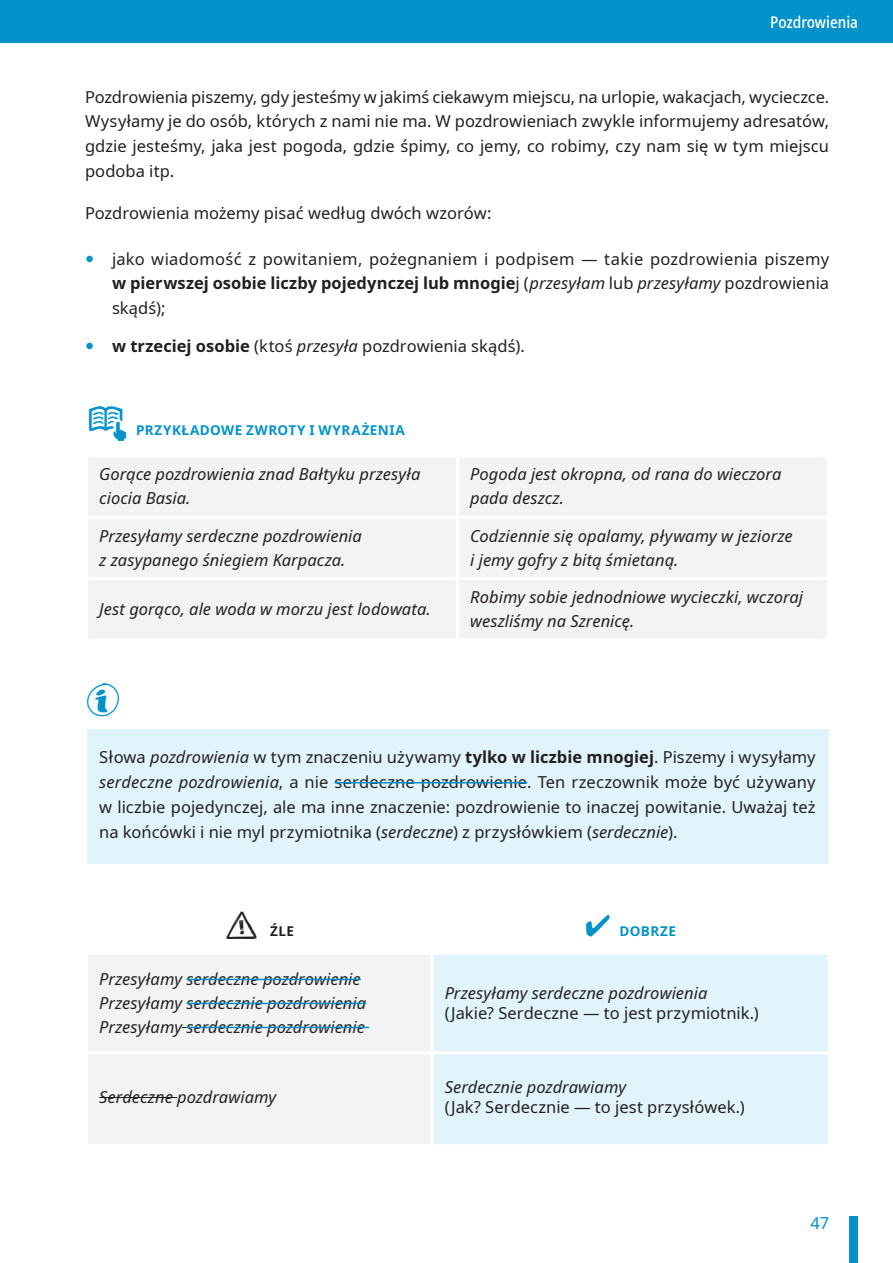
<style>
.page{position:relative;width:893px;height:1263px;background:#fff}
.page>*{position:absolute;margin:0;border:0;box-sizing:border-box;transform-origin:0 0}
.naglowek_tabeli{font:49.5px "School";color:#0092c8}
.naglowek_tabeli-2{font:48px "Sketch Iconsbold";color:#231f20}
.akapit_mniejszy{font:16.5px/24.8px "Noto Sans";letter-spacing:.005em;color:#231f20;text-align:justify}
.tekst_tabela_11{font:italic 16.5px/24px "Noto Sans";color:#231f20}
.tekst_tabela_11-2{font:16.5px/19.8px "Noto Sans";color:#231f20}
.t1{font:500 condensed 16.5px "Noto Sans";color:#fff}
.t2{font:16.5px "Noto Sans";color:#0092c8}
.naglowek_tabeli-3{font:700 13.5px "Noto Sans";letter-spacing:.035em;color:#0092c8}
.naglowek_tabeli-4{font:700 13.5px "Noto Sans";color:#231f20}
.s1{font-weight:700}
.s2{font-style:italic}
</style>
<div class="page">
<div style="left:0;top:0;width:893px;height:43px;background:#0092c8"></div>
<div style="left:850px;top:1216px;width:8px;height:47px;background:#0092c8"></div>
<div style="left:88px;top:458px;width:739px;height:180px;background:#f2f3f4"></div>
<hr style="left:456px;top:457px;width:3px;height:59px;background:#fff">
<hr style="left:456px;top:519px;width:3px;height:58px;background:#fff">
<hr style="left:456px;top:580px;width:3px;height:58px;background:#fff">
<hr style="left:85px;top:516px;width:372px;height:3px;background:#fff">
<hr style="left:457px;top:516px;width:373px;height:3px;background:#fff">
<hr style="left:85px;top:577px;width:372px;height:3px;background:#fff">
<hr style="left:457px;top:577px;width:373px;height:3px;background:#fff">
<div style="left:87px;top:729px;width:741px;height:134px;background:#e1f4fc"></div>
<hr style="left:335px;top:782px;width:192px;height:1px;background:#0092c8">
<div style="left:88px;top:955px;width:342px;height:189px;background:#f2f3f4"></div>
<div style="left:433px;top:955px;width:395px;height:189px;background:#e1f4fc"></div>
<hr style="left:85px;top:1051px;width:347px;height:3px;background:#fff">
<hr style="left:432px;top:1051px;width:399px;height:3px;background:#fff">
<hr style="left:186px;top:979px;width:175px;height:1px;background:#0092c8">
<hr style="left:186px;top:1003px;width:180px;height:1px;background:#0092c8">
<hr style="left:186px;top:1027px;width:183px;height:1px;background:#0092c8">
<hr style="left:99px;top:1097px;width:78px;height:1px;background:#231f20">
<p class="t1" style="left:770px;top:11px;width:89px">Pozdrowienia</p>
<p class="akapit_mniejszy" style="left:85px;top:85px;width:746px">Pozdrowienia piszemy, gdy jesteśmy w jakimś ciekawym miejscu, na urlopie, wakacjach, wycieczce.<br>Wysyłamy je do osób, których z nami nie ma. W pozdrowieniach zwykle informujemy adresatów, gdzie jesteśmy, jaka jest pogoda, gdzie śpimy, co jemy, co robimy, czy nam się w tym miejscu podoba itp.</p>
<p class="akapit_mniejszy" style="left:85px;top:201px;width:408px">Pozdrowienia możemy pisać według dwóch wzorów:</p>
<p class="akapit_mniejszy" style="left:112px;top:247px;width:719px">jako wiadomość z powitaniem, pożegnaniem i podpisem — takie pozdrowienia piszemy <span class="s1">w pierwszej osobie liczby pojedynczej lub mnogie</span>j (<span class="s2">przesyłam</span> lub <span class="s2">przesyłamy</span> pozdrowienia skądś);</p>
<p class="akapit_mniejszy" style="left:112px;top:334px;width:414px"><span class="s1">w trzeciej osobie</span> (ktoś <span class="s2">przesyła</span> pozdrowienia skądś).</p>
<p class="naglowek_tabeli" style="left:88px;top:395px;width:41px">N</p>
<p class="naglowek_tabeli-3" style="left:136px;top:420px;width:270px">PRZYKŁADOWE ZWROTY I WYRAŻENIA</p>
<p class="tekst_tabela_11" style="left:99px;top:463px;width:323px">Gorące pozdrowienia znad Bałtyku przesyła ciocia Basia.</p>
<p class="tekst_tabela_11" style="left:470px;top:463px;width:313px">Pogoda jest okropna, od rana do wieczora pada deszcz.</p>
<p class="tekst_tabela_11" style="left:99px;top:524px;width:264px">Przesyłamy serdeczne pozdrowienia z zasypanego śniegiem Karpacza.</p>
<p class="tekst_tabela_11" style="left:470px;top:524px;width:324px">Codziennie się opalamy, pływamy w jeziorze i jemy gofry z bitą śmietaną.</p>
<p class="tekst_tabela_11" style="left:99px;top:597px;width:333px">Jest gorąco, ale woda w morzu jest lodowata.</p>
<p class="tekst_tabela_11" style="left:470px;top:585px;width:334px">Robimy sobie jednodniowe wycieczki, wczoraj weszliśmy na Szrenicę.</p>
<p class="akapit_mniejszy" style="left:99px;top:745px;width:718px">Słowa <span class="s2">pozdrowienia</span> w tym znaczeniu używamy <span class="s1">tylko w liczbie mnogiej</span>. Piszemy i wysyłamy <span class="s2">serdeczne pozdrowienia</span>, a nie serdeczne pozdrowienie. Ten rzeczownik może być używany w liczbie pojedynczej, ale ma inne znaczenie: pozdrowienie to inaczej powitanie. Uważaj też na końcówki i nie myl przymiotnika (<span class="s2">serdeczne</span>) z przysłówkiem (<span class="s2">serdecznie</span>).</p>
<p class="naglowek_tabeli-2" style="left:225px;top:904px;width:39px">/</p>
<p class="naglowek_tabeli-4" style="left:270px;top:922px;width:25px">ŹLE</p>
<p class="naglowek_tabeli-3" style="left:585px;top:921px;width:92px">✔ DOBRZE</p>
<p class="tekst_tabela_11" style="left:99px;top:967px;width:263px">Przesyłamy serdeczne pozdrowienie</p>
<p class="tekst_tabela_11" style="left:99px;top:991px;width:268px">Przesyłamy serdecznie pozdrowienia</p>
<p class="tekst_tabela_11" style="left:99px;top:1015px;width:267px">Przesyłamy serdecznie pozdrowienie</p>
<p class="tekst_tabela_11-2" style="left:445px;top:983px;width:315px"><span class="s2">Przesyłamy serdeczne pozdrowienia </span>(Jakie? Serdeczne — to jest przymiotnik.)</p>
<p class="tekst_tabela_11" style="left:99px;top:1085px;width:179px">Serdeczne pozdrawiamy</p>
<p class="tekst_tabela_11" style="left:445px;top:1075px;width:183px">Serdecznie pozdrawiamy</p>
<p class="tekst_tabela_11-2" style="left:445px;top:1097px;width:302px">(Jak? Serdecznie — to jest przysłówek.)</p>
<p class="t2" style="left:810px;top:1211px;width:20px">47</p>
</div>
